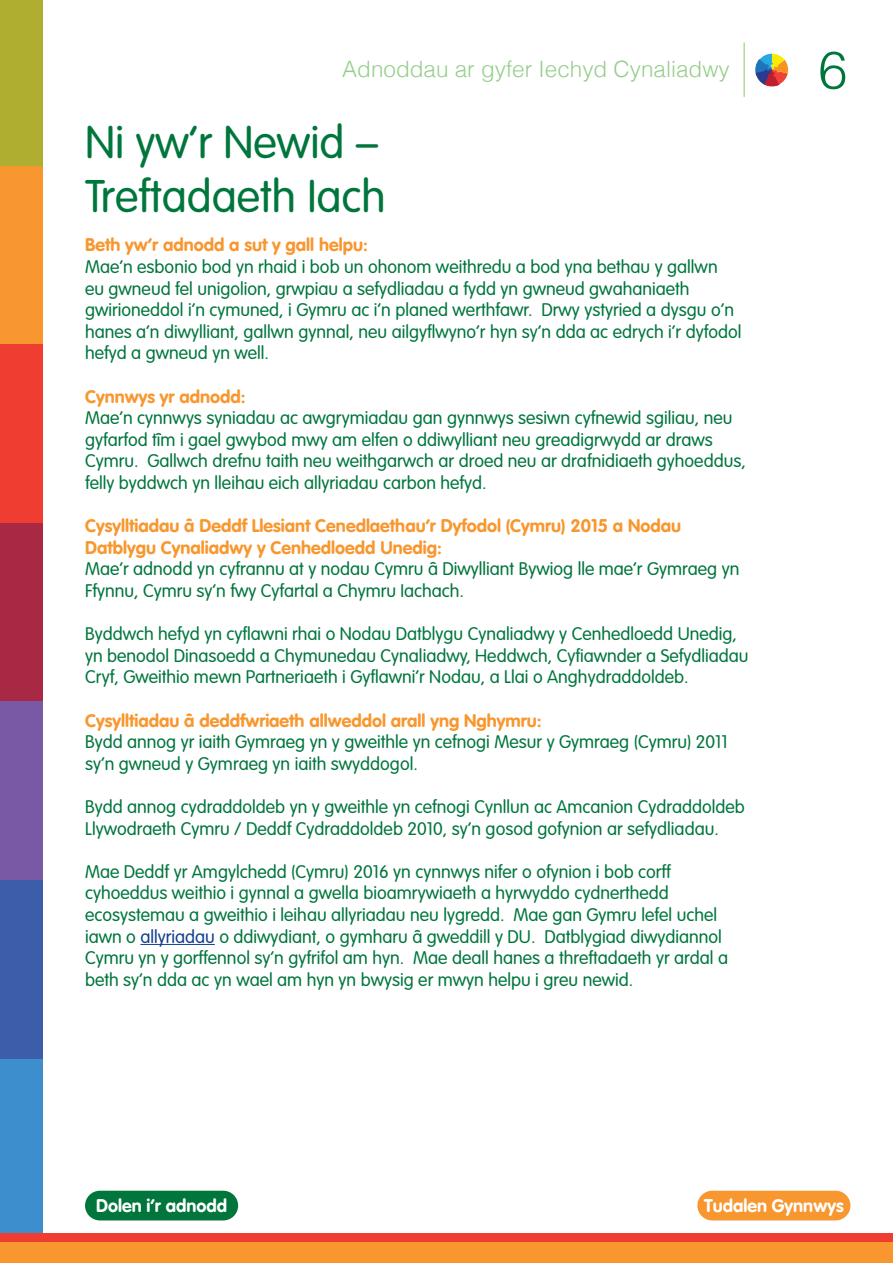
<style>
.page{position:relative;width:893px;height:1263px;background:#fff}
.page>*{position:absolute;margin:0;border:0;box-sizing:border-box;transform-origin:0 0}
.t1{font:300 52.5px "Helvetica LT";color:#00763d}
.t2{font:300 45px/54px "VAG Rounded Std";color:#00763d}
.t3{font:300 22.5px "Helvetica LT";color:#95ce8b}
.t4{font:300 18px/21.6px "VAG Rounded Std";color:#00763d}
.t5{font:18px/21.6px "VAG Rounded Bold";color:#f8972f}
.t6{font:18px "VAG Rounded Bold";color:#fff}
.s1{color:#143f90}
</style>
<div class="page">
<div style="left:0;top:0;width:43px;height:166px;background:#afae31"></div>
<div style="left:0;top:166px;width:43px;height:178px;background:#f8972f"></div>
<div style="left:0;top:344px;width:43px;height:179px;background:#ef3e31"></div>
<div style="left:0;top:523px;width:43px;height:179px;background:#a92844"></div>
<div style="left:0;top:702px;width:43px;height:178px;background:#7958a5"></div>
<div style="left:0;top:880px;width:43px;height:179px;background:#3c5daa"></div>
<div style="left:0;top:1059px;width:43px;height:178px;background:#3d8ecd"></div>
<hr style="left:744px;top:43px;width:1px;height:54px;background:#95ce8b">
<div style="left:0;top:1242px;width:893px;height:21px;background:#f8972f"></div>
<div style="left:0;top:1233px;width:893px;height:9px;background:#ef3e31"></div>
<svg style="left:755px;top:54px;width:34px;height:32px"></svg>
<hr style="left:140px;top:944px;width:75px;height:1px;background:#143f90">
<div style="left:85px;top:1191px;width:153px;height:29px;background:#00763d;border-radius:15px"></div>
<div style="left:697px;top:1191px;width:153px;height:29px;background:#f8972f;border-radius:15px"></div>
<p class="t3" style="left:342px;top:55px;width:389px">Adnoddau ar gyfer Iechyd Cynaliadwy</p>
<h1 class="t1" style="left:818px;top:37px;width:31px">6</h1>
<h2 class="t2" style="left:85px;top:117px;width:302px">Ni yw’r Newid –<br>Treftadaeth Iach</h2>
<p class="t5" style="left:85px;top:234px;width:284px">Beth yw’r adnodd a sut y gall helpu:</p>
<p class="t4" style="left:85px;top:256px;width:658px">Mae’n esbonio bod yn rhaid i bob un ohonom weithredu a bod yna bethau y gallwn<br>eu gwneud fel unigolion, grwpiau a sefydliadau a fydd yn gwneud gwahaniaeth gwirioneddol i’n cymuned, i Gymru ac i’n planed werthfawr. Drwy ystyried a dysgu o’n hanes a’n diwylliant, gallwn gynnal, neu ailgyflwyno’r hyn sy’n dda ac edrych i’r dyfodol hefyd a gwneud yn well.</p>
<p class="t5" style="left:85px;top:385px;width:162px">Cynnwys yr adnodd:</p>
<p class="t4" style="left:85px;top:408px;width:662px">Mae’n cynnwys syniadau ac awgrymiadau gan gynnwys sesiwn cyfnewid sgiliau, neu gyfarfod tîm i gael gwybod mwy am elfen o ddiwylliant neu greadigrwydd ar draws Cymru. Gallwch drefnu taith neu weithgarwch ar droed neu ar drafnidiaeth gyhoeddus, felly byddwch yn lleihau eich allyriadau carbon hefyd.</p>
<p class="t5" style="left:85px;top:515px;width:598px">Cysylltiadau â Deddf Llesiant Cenedlaethau’r Dyfodol (Cymru) 2015 a Nodau<br>Datblygu Cynaliadwy y Cenhedloedd Unedig:</p>
<p class="t4" style="left:85px;top:559px;width:656px">Mae’r adnodd yn cyfrannu at y nodau Cymru â Diwylliant Bywiog lle mae’r Gymraeg yn<br>Ffynnu, Cymru sy’n fwy Cyfartal a Chymru Iachach.</p>
<p class="t4" style="left:85px;top:624px;width:665px">Byddwch hefyd yn cyflawni rhai o Nodau Datblygu Cynaliadwy y Cenhedloedd Unedig, yn benodol Dinasoedd a Chymunedau Cynaliadwy, Heddwch, Cyfiawnder a Sefydliadau<br>Cryf, Gweithio mewn Partneriaeth i Gyflawni’r Nodau, a Llai o Anghydraddoldeb.</p>
<p class="t5" style="left:85px;top:709px;width:458px">Cysylltiadau â deddfwriaeth allweddol arall yng Nghymru:</p>
<p class="t4" style="left:85px;top:732px;width:644px">Bydd annog yr iaith Gymraeg yn y gweithle yn cefnogi Mesur y Gymraeg (Cymru) 2011 sy’n gwneud y Gymraeg yn iaith swyddogol.</p>
<p class="t4" style="left:85px;top:796px;width:661px">Bydd annog cydraddoldeb yn y gweithle yn cefnogi Cynllun ac Amcanion Cydraddoldeb<br>Llywodraeth Cymru / Deddf Cydraddoldeb 2010, sy’n gosod gofynion ar sefydliadau.</p>
<p class="t4" style="left:85px;top:861px;width:645px">Mae Deddf yr Amgylchedd (Cymru) 2016 yn cynnwys nifer o ofynion i bob corff cyhoeddus weithio i gynnal a gwella bioamrywiaeth a hyrwyddo cydnerthedd ecosystemau a gweithio i leihau allyriadau neu lygredd. Mae gan Gymru lefel uchel iawn o <span class="s1">allyriadau</span> o ddiwydiant, o gymharu â gweddill y DU. Datblygiad diwydiannol Cymru yn y gorffennol sy’n gyfrifol am hyn. Mae deall hanes a threftadaeth yr ardal a beth sy’n dda ac yn wael am hyn yn bwysig er mwyn helpu i greu newid.</p>
<p class="t6" style="left:96px;top:1195px;width:132px">Dolen i’r adnodd</p>
<p class="t6" style="left:704px;top:1195px;width:141px">Tudalen Gynnwys</p>
</div>
